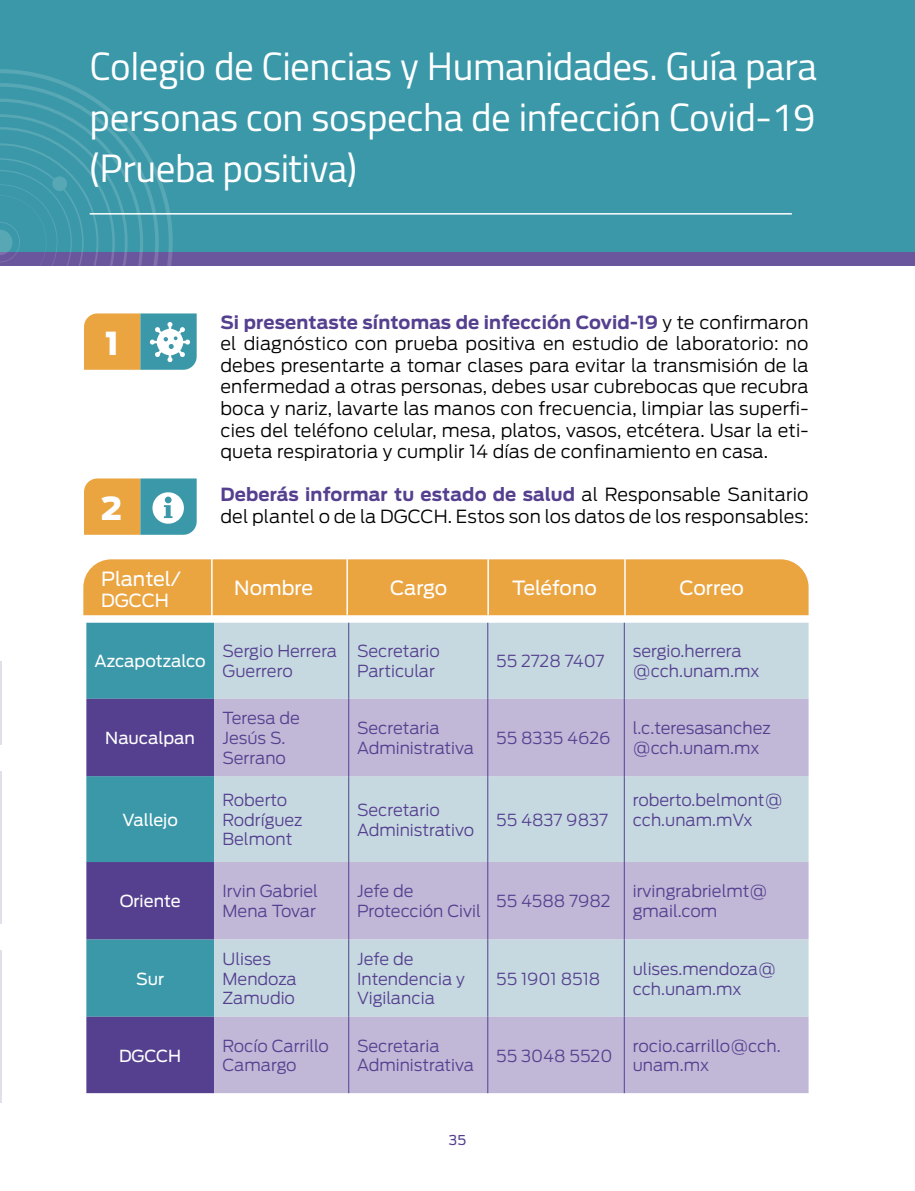
<style>
.page{position:relative;width:915px;height:1191px;background:#fff}
.page>*{position:absolute;margin:0;border:0;box-sizing:border-box;transform-origin:0 0}
.t1{font:39px/51px "Cairo";letter-spacing:-.01em;color:#fff;text-align:justify}
.t2{font:900 31.5px "Antenna";color:#fff}
.t3{font:19.5px "Antenna";letter-spacing:-.005em;color:#fff}
.t4{font:300 18px/21.6px "Antenna";letter-spacing:.01em;color:#000;text-align:justify}
.t5{font:18px "Antenna";color:#fff}
.t6{font:300 16.5px/19.8px "Antenna";color:#554090}
.t7{font:16.5px "Antenna";color:#fff}
.t8{font:13.5px "Antenna";color:#554090}
.s1{font-weight:700;color:#554090}
</style>
<div class="page">
<hr style="left:0;top:949px;width:1px;height:153px;background:#e0e0ea">
<hr style="left:0;top:770px;width:1px;height:153px;background:#e0e0ea">
<hr style="left:0;top:661px;width:1px;height:83px;background:#e0e0ea">
<div style="left:0;top:0;width:914px;height:256px;background:#3a98a9"></div>
<div style="left:0;top:252px;width:914px;height:13px;background:#69569c"></div>
<svg style="left:0;top:69px;width:67px;height:14px"></svg>
<svg style="left:0;top:83px;width:96px;height:16px"></svg>
<hr style="left:90px;top:213px;width:701px;height:2px;background:#fff">
<svg style="left:0;top:99px;width:197px;height:271px"></svg>
<div style="left:86px;top:622px;width:128px;height:77px;background:#3a98a9"></div>
<div style="left:214px;top:622px;width:594px;height:77px;background:#c7d9e0"></div>
<svg style="left:86px;top:699px;width:128px;height:394px;background:#4c669b"></svg>
<svg style="left:214px;top:699px;width:594px;height:394px;background:#c3c5da"></svg>
<hr style="left:348px;top:623px;width:1px;height:76px;background:#554090">
<hr style="left:487px;top:623px;width:1px;height:76px;background:#554090">
<hr style="left:623px;top:623px;width:1px;height:76px;background:#554090">
<hr style="left:348px;top:699px;width:1px;height:77px;background:#554090">
<hr style="left:487px;top:699px;width:1px;height:77px;background:#554090">
<hr style="left:623px;top:699px;width:1px;height:77px;background:#554090">
<hr style="left:348px;top:776px;width:1px;height:86px;background:#554090">
<hr style="left:487px;top:776px;width:1px;height:86px;background:#554090">
<hr style="left:623px;top:776px;width:1px;height:86px;background:#554090">
<hr style="left:348px;top:862px;width:1px;height:77px;background:#554090">
<hr style="left:487px;top:862px;width:1px;height:77px;background:#554090">
<hr style="left:623px;top:862px;width:1px;height:77px;background:#554090">
<hr style="left:348px;top:939px;width:1px;height:77px;background:#554090">
<hr style="left:487px;top:939px;width:1px;height:77px;background:#554090">
<hr style="left:623px;top:939px;width:1px;height:77px;background:#554090">
<hr style="left:348px;top:1016px;width:1px;height:77px;background:#554090">
<hr style="left:487px;top:1016px;width:1px;height:77px;background:#554090">
<hr style="left:623px;top:1016px;width:1px;height:77px;background:#554090">
<div style="left:83px;top:559px;width:725px;height:56px;background:#eaa440"></div>
<hr style="left:211px;top:542px;width:1px;height:77px;background:#fff">
<hr style="left:346px;top:559px;width:2px;height:56px;background:#fff">
<hr style="left:487px;top:559px;width:1px;height:56px;background:#fff">
<hr style="left:624px;top:542px;width:1px;height:77px;background:#fff">
<svg style="left:84px;top:478px;width:113px;height:57px;background:#a9ab81"></svg>
<h1 class="t1" style="left:90px;top:40px;width:728px">Colegio de Ciencias y Humanidades. Guía para personas con sospecha de infección Covid-19 (Prueba positiva)</h1>
<h2 class="t2" style="left:105px;top:325px;width:15px">1</h2>
<h2 class="t2" style="left:101px;top:490px;width:23px">2</h2>
<p class="t3" style="left:101px;top:567px;width:81px">Plantel/</p>
<p class="t5" style="left:101px;top:590px;width:69px">DGCCH</p>
<p class="t4" style="left:220px;top:311px;width:589px"><span class="s1">Si presentaste síntomas de infección Covid-19</span> y te confirmaron el diagnóstico con prueba positiva en estudio de laboratorio: no debes presentarte a tomar clases para evitar la transmisión de la enfermedad a otras personas, debes usar cubrebocas que recubra boca y nariz, lavarte las manos con frecuencia, limpiar las superfi&shy;cies del teléfono celular, mesa, platos, vasos, etcétera. Usar la eti&shy;queta respiratoria y cumplir 14 días de confinamiento en casa.</p>
<p class="t4" style="left:220px;top:484px;width:589px"><span class="s1">Deberás informar tu estado de salud</span> al Responsable Sanitario del plantel o de la DGCCH. Estos son los datos de los responsables:</p>
<p class="t3" style="left:234px;top:576px;width:80px">Nombre</p>
<p class="t3" style="left:390px;top:576px;width:59px">Cargo</p>
<p class="t3" style="left:512px;top:576px;width:86px">Teléfono</p>
<p class="t3" style="left:679px;top:576px;width:66px">Correo</p>
<p class="t7" style="left:95px;top:651px;width:113px">Azcapotzalco</p>
<p class="t6" style="left:222px;top:641px;width:116px">Sergio Herrera<br>Guerrero</p>
<p class="t6" style="left:357px;top:641px;width:84px">Secretario<br>Particular</p>
<p class="t6" style="left:496px;top:651px;width:109px">55 2728 7407</p>
<p class="t6" style="left:632px;top:641px;width:128px">sergio.herrera @cch.unam.mx</p>
<p class="t7" style="left:105px;top:728px;width:91px">Naucalpan</p>
<p class="t7" style="left:122px;top:810px;width:57px">Vallejo</p>
<p class="t6" style="left:222px;top:708px;width:79px">Teresa de<br>Jesús S.<br>Serrano</p>
<p class="t6" style="left:357px;top:718px;width:118px">Secretaria<br>Administrativa</p>
<p class="t6" style="left:496px;top:728px;width:116px">55 8335 4626</p>
<p class="t6" style="left:632px;top:718px;width:139px">l.c.teresasanchez @cch.unam.mx</p>
<p class="t6" style="left:222px;top:790px;width:81px">Roberto<br>Rodríguez<br>Belmont</p>
<p class="t6" style="left:357px;top:800px;width:118px">Secretario<br>Administrativo</p>
<p class="t6" style="left:496px;top:810px;width:113px">55 4837 9837</p>
<p class="t6" style="left:632px;top:790px;width:151px">roberto.belmont@ cch.unam.mVx</p>
<p class="t7" style="left:120px;top:891px;width:62px">Oriente</p>
<p class="t6" style="left:222px;top:881px;width:97px">Irvin Gabriel<br>Mena Tovar</p>
<p class="t6" style="left:357px;top:881px;width:125px">Jefe de<br>Protección Civil</p>
<p class="t6" style="left:496px;top:891px;width:116px">55 4588 7982</p>
<p class="t6" style="left:632px;top:881px;width:136px">irvingrabrielmt@ gmail.com</p>
<p class="t7" style="left:136px;top:968px;width:30px">Sur</p>
<p class="t6" style="left:222px;top:949px;width:76px">Ulises<br>Mendoza<br>Zamudio</p>
<p class="t6" style="left:357px;top:949px;width:109px">Jefe de<br>Intendencia y<br>Vigilancia</p>
<p class="t6" style="left:496px;top:968px;width:105px">55 1901 8518</p>
<p class="t6" style="left:632px;top:959px;width:145px">ulises.mendoza@ cch.unam.mx</p>
<p class="t7" style="left:119px;top:1045px;width:64px">DGCCH</p>
<p class="t6" style="left:222px;top:1035px;width:108px">Rocío Carrillo<br>Camargo</p>
<p class="t6" style="left:357px;top:1035px;width:118px">Secretaria<br>Administrativa</p>
<p class="t6" style="left:496px;top:1045px;width:118px">55 3048 5520</p>
<p class="t6" style="left:632px;top:1035px;width:149px">rocio.carrillo@cch. unam.mx</p>
<p class="t8" style="left:448px;top:1131px;width:19px">35</p>
</div>
